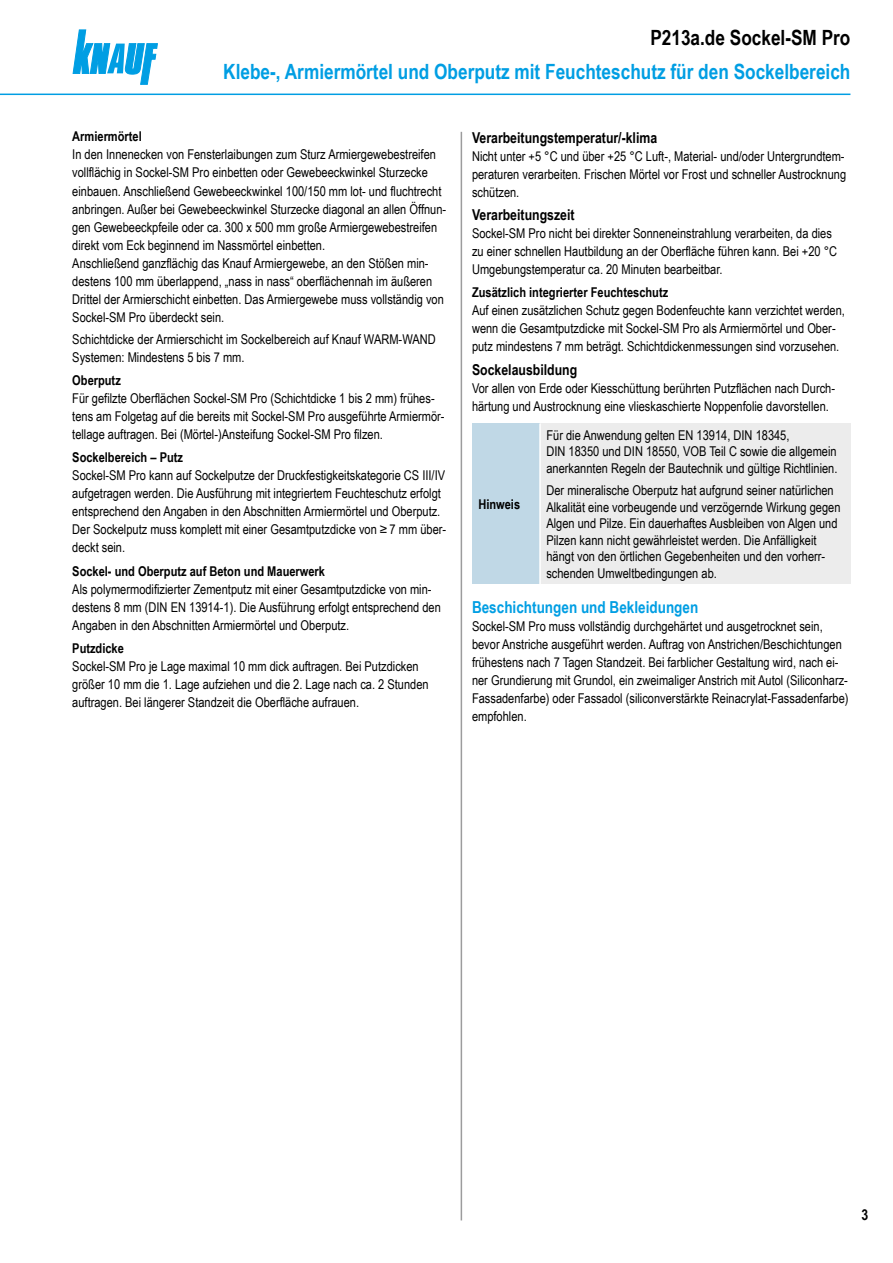
<style>
.page{position:relative;width:893px;height:1263px;background:#fff}
.page>*{position:absolute;margin:0;border:0;box-sizing:border-box;transform-origin:0 0}
.t1{font:700 21px "Arial Narrow";color:#009ee3}
.t2{font:700 21px "Arial Narrow";color:#000}
.Ue3_11cyan_TB{font:700 16.5px "Arial Narrow";color:#009ee3}
.Ue4_10schwarz_TB{font:700 15px "Arial Narrow";color:#000}
.Text_TB{font:13.5px/18px "Arial Narrow";color:#000}
.Hinweis_Text_Abs_o_T{font:13.5px/16.5px "Arial Narrow";color:#000}
.Hinweis_Text_TB{font:13.5px/16.5px "Arial Narrow";color:#000}
.Ue5_9schwarz_TB{font:700 13.5px "Arial Narrow";color:#000}
.Text_Abs_o_TB{font:13.5px/18px "Arial Narrow";color:#000}
.Hinweis_Ueberschrift{font:700 13.5px "Arial Narrow";color:#000}
</style>
<div class="page">
<svg style="left:73px;top:30px;width:84px;height:54px"></svg>
<hr style="left:0;top:94px;width:850px;height:1px;background:#009ee3">
<hr style="left:461px;top:132px;width:1px;height:1088px;background:#9c9c9d">
<div style="left:472px;top:423px;width:68px;height:161px;background:#c0d8e6"></div>
<div style="left:540px;top:423px;width:310px;height:161px;background:#ececec"></div>
<hr style="left:539px;top:423px;width:2px;height:161px;background:#fff">
<h1 class="t2" style="left:650px;top:22px;width:202px">P213a.de Sockel-SM Pro</h1>
<h1 class="t1" style="left:223px;top:56px;width:629px">Klebe-, Armiermörtel und Oberputz mit Feuchteschutz für den Sockelbereich</h1>
<p class="Ue5_9schwarz_TB" style="left:72px;top:127px;width:71px">Armiermörtel</p>
<p class="Text_TB" style="left:72px;top:145px;width:375px">In den Innenecken von Fensterlaibungen zum Sturz Armiergewebestreifen vollflächig in Sockel-SM Pro einbetten oder Gewebeeckwinkel Sturzecke einbauen. Anschließend Gewebeeckwinkel 100/150 mm lot- und fluchtrecht anbringen. Außer bei Gewebeeckwinkel Sturzecke diagonal an allen Öffnun&shy;gen Gewebeeckpfeile oder ca. 300 x 500 mm große Armiergewebestreifen direkt vom Eck beginnend im Nassmörtel einbetten.</p>
<p class="Text_TB" style="left:72px;top:253px;width:373px">Anschließend ganzflächig das Knauf Armiergewebe, an den Stößen min&shy;destens 100 mm überlappend, „nass in nass“ oberflächennah im äußeren Drittel der Armierschicht einbetten. Das Armiergewebe muss vollständig von Sockel-SM Pro überdeckt sein.</p>
<p class="Text_Abs_o_TB" style="left:72px;top:330px;width:365px">Schichtdicke der Armierschicht im Sockelbereich auf Knauf WARM-WAND<br>Systemen: Mindestens 5 bis 7 mm.</p>
<p class="Ue5_9schwarz_TB" style="left:72px;top:370px;width:50px">Oberputz</p>
<p class="Text_TB" style="left:72px;top:389px;width:374px">Für gefilzte Oberflächen Sockel-SM Pro (Schichtdicke 1 bis 2 mm) frühes&shy;tens am Folgetag auf die bereits mit Sockel-SM Pro ausgeführte Armiermör&shy;tellage auftragen. Bei (Mörtel-)Ansteifung Sockel-SM Pro filzen.</p>
<p class="Ue5_9schwarz_TB" style="left:72px;top:447px;width:112px">Sockelbereich – Putz</p>
<p class="Text_TB" style="left:72px;top:466px;width:375px">Sockel-SM Pro kann auf Sockelputze der Druckfestigkeitskategorie CS III/IV aufgetragen werden. Die Ausführung mit integriertem Feuchteschutz erfolgt entsprechend den Angaben in den Abschnitten Armiermörtel und Oberputz.<br>Der Sockelputz muss komplett mit einer Gesamtputzdicke von ≥ 7 mm über&shy;deckt sein.</p>
<p class="Ue5_9schwarz_TB" style="left:72px;top:560px;width:254px">Sockel- und Oberputz auf Beton und Mauerwerk</p>
<p class="Text_TB" style="left:72px;top:579px;width:370px">Als polymermodifizierter Zementputz mit einer Gesamtputzdicke von min&shy;destens 8 mm (DIN EN 13914-1). Die Ausführung erfolgt entsprechend den<br>Angaben in den Abschnitten Armiermörtel und Oberputz.</p>
<p class="Ue5_9schwarz_TB" style="left:72px;top:638px;width:53px">Putzdicke</p>
<p class="Text_TB" style="left:72px;top:656px;width:358px">Sockel-SM Pro je Lage maximal 10 mm dick auftragen. Bei Putzdicken größer 10 mm die 1. Lage aufziehen und die 2. Lage nach ca. 2 Stunden auftragen. Bei längerer Standzeit die Oberfläche aufrauen.</p>
<p class="Ue4_10schwarz_TB" style="left:472px;top:126px;width:187px">Verarbeitungstemperatur/-klima</p>
<p class="Text_TB" style="left:472px;top:146px;width:376px;text-align:justify">Nicht unter +5 °C und über +25 °C Luft-, Material- und/oder Untergrundtem&shy;peraturen verarbeiten. Frischen Mörtel vor Frost und schneller Austrocknung schützen.</p>
<p class="Ue4_10schwarz_TB" style="left:472px;top:203px;width:104px">Verarbeitungszeit</p>
<p class="Text_TB" style="left:472px;top:224px;width:367px">Sockel-SM Pro nicht bei direkter Sonneneinstrahlung verarbeiten, da dies zu einer schnellen Hautbildung an der Oberfläche führen kann. Bei +20 °C<br>Umgebungstemperatur ca. 20 Minuten bearbeitbar.</p>
<p class="Ue5_9schwarz_TB" style="left:472px;top:282px;width:198px">Zusätzlich integrierter Feuchteschutz</p>
<p class="Text_TB" style="left:472px;top:301px;width:374px">Auf einen zusätzlichen Schutz gegen Bodenfeuchte kann verzichtet werden, wenn die Gesamtputzdicke mit Sockel-SM Pro als Armiermörtel und Ober&shy;putz mindestens 7 mm beträgt. Schichtdickenmessungen sind vorzusehen.</p>
<p class="Ue4_10schwarz_TB" style="left:472px;top:358px;width:107px">Sockelausbildung</p>
<p class="Text_TB" style="left:472px;top:378px;width:365px">Vor allen von Erde oder Kiesschüttung berührten Putzflächen nach Durch&shy;härtung und Austrocknung eine vlieskaschierte Noppenfolie davorstellen.</p>
<p class="Hinweis_Text_TB" style="left:546px;top:426px;width:293px">Für die Anwendung gelten EN 13914, DIN 18345,<br>DIN 18350 und DIN 18550, VOB Teil C sowie die allgemein anerkannten Regeln der Bautechnik und gültige Richtlinien.</p>
<p class="Hinweis_Text_Abs_o_T" style="left:546px;top:482px;width:296px">Der mineralische Oberputz hat aufgrund seiner natürlichen Alkalität eine vorbeugende und verzögernde Wirkung gegen Algen und Pilze. Ein dauerhaftes Ausbleiben von Algen und Pilzen kann nicht gewährleistet werden. Die Anfälligkeit hängt von den örtlichen Gegebenheiten und den vorherr&shy;schenden Umweltbedingungen ab.</p>
<p class="Ue3_11cyan_TB" style="left:472px;top:594px;width:228px">Beschichtungen und Bekleidungen</p>
<p class="Text_TB" style="left:472px;top:616px;width:378px">Sockel-SM Pro muss vollständig durchgehärtet und ausgetrocknet sein, bevor Anstriche ausgeführt werden. Auftrag von Anstrichen/Beschichtungen frühestens nach 7 Tagen Standzeit. Bei farblicher Gestaltung wird, nach ei&shy;ner Grundierung mit Grundol, ein zweimaliger Anstrich mit Autol (Siliconharz-Fassadenfarbe) oder Fassadol (siliconverstärkte Reinacrylat-Fassadenfarbe) empfohlen.</p>
<p class="Hinweis_Ueberschrift" style="left:478px;top:494px;width:43px">Hinweis</p>
<p class="Ue4_10schwarz_TB" style="left:861px;top:1204px;width:8px">3</p>
</div>
